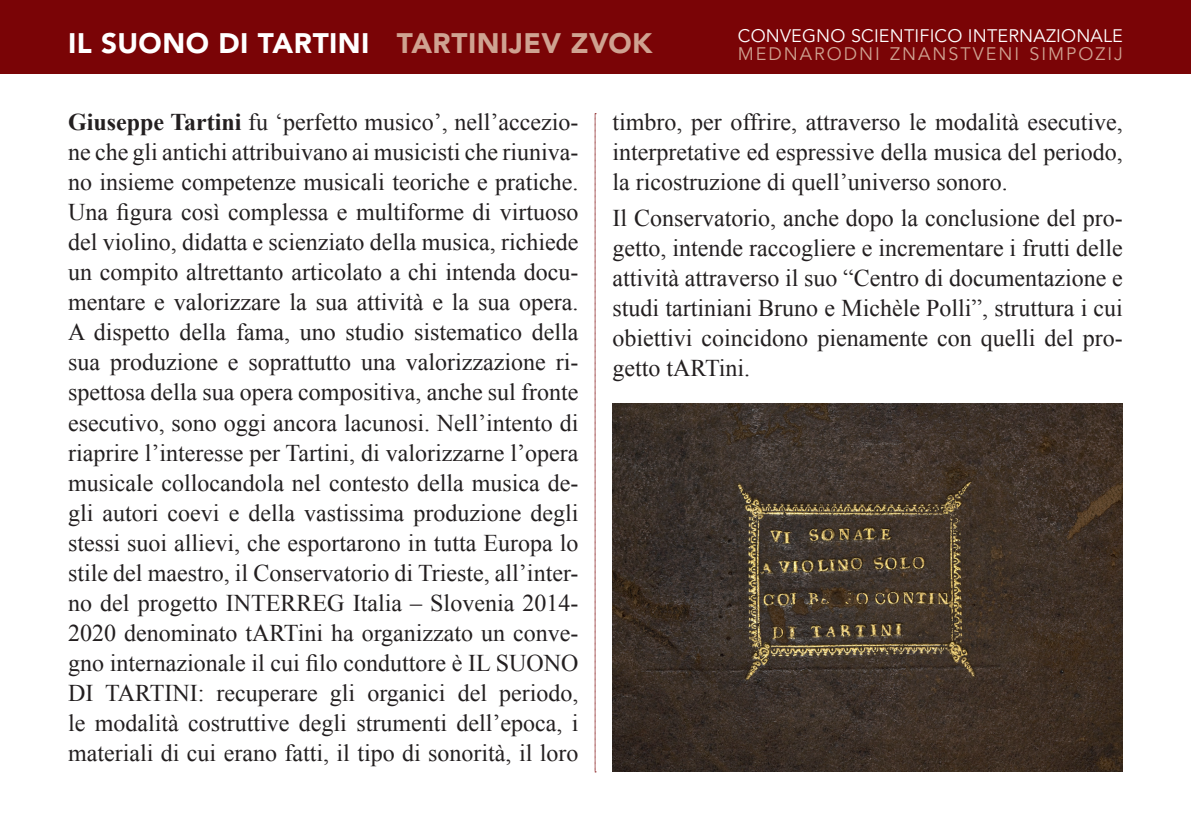
<style>
.page{position:relative;width:1191px;height:840px;background:#fff}
.page>*{position:absolute;margin:0;border:0;box-sizing:border-box;transform-origin:0 0}
.t1{font:900 28px "Avenir LT Std";letter-spacing:.015em;color:#fff}
.t2{font:24px/30px "Times New Roman";color:#231f20;text-align:justify}
.t3{font:18px "Avenir LT Std";letter-spacing:.01em;color:#fff}
.t4{font:18px "Avenir LT Std";letter-spacing:.11em;color:#cfa291}
.s1{color:#cfa291}
.s2{font-weight:700}
</style>
<div class="page">
<div style="left:0;top:0;width:1191px;height:74px;background:#7a0406"></div>
<svg style="left:595px;top:113px;width:1px;height:659px"></svg>
<img style="left:612px;top:403px;width:511px;height:368px">
<p class="t1" style="left:68px;top:26px;width:586px">IL SUONO DI TARTINI <span class="s1">TARTINIJEV ZVOK</span></p>
<p class="t3" style="left:738px;top:25px;width:386px">CONVEGNO SCIENTIFICO INTERNAZIONALE</p>
<p class="t4" style="left:738px;top:43px;width:386px">MEDNARODNI ZNANSTVENI SIMPOZIJ</p>
<p class="t2" style="left:68px;top:107px;width:512px"><span class="s2">Giuseppe Tartini</span> fu ‘perfetto musico’, nell’accezio&shy;ne che gli antichi attribuivano ai musicisti che riuniva&shy;no insieme competenze musicali teoriche e pratiche.<br>Una figura così complessa e multiforme di virtuoso del violino, didatta e scienziato della musica, richiede un compito altrettanto articolato a chi intenda docu&shy;mentare e valorizzare la sua attività e la sua opera.<br>A dispetto della fama, uno studio sistematico della sua produzione e soprattutto una valorizzazione ri&shy;spettosa della sua opera compositiva, anche sul fronte esecutivo, sono oggi ancora lacunosi. Nell’intento di riaprire l’interesse per Tartini, di valorizzarne l’opera musicale collocandola nel contesto della musica de&shy;gli autori coevi e della vastissima produzione degli stessi suoi allievi, che esportarono in tutta Europa lo stile del maestro, il Conservatorio di Trieste, all’inter&shy;no del progetto INTERREG Italia – Slovenia 2014- 2020 denominato tARTini ha organizzato un conve&shy;gno internazionale il cui filo conduttore è IL SUONO DI TARTINI: recuperare gli organici del periodo, le modalità costruttive degli strumenti dell’epoca, i materiali di cui erano fatti, il tipo di sonorità, il loro</p>
<p class="t2" style="left:612px;top:107px;width:512px">timbro, per offrire, attraverso le modalità esecutive, interpretative ed espressive della musica del periodo, la ricostruzione di quell’universo sonoro.</p>
<p class="t2" style="left:612px;top:202px;width:512px">Il Conservatorio, anche dopo la conclusione del pro&shy;getto, intende raccogliere e incrementare i frutti delle attività attraverso il suo “Centro di documentazione e studi tartiniani Bruno e Michèle Polli”, struttura i cui obiettivi coincidono pienamente con quelli del pro&shy;getto tARTini.</p>
</div>
